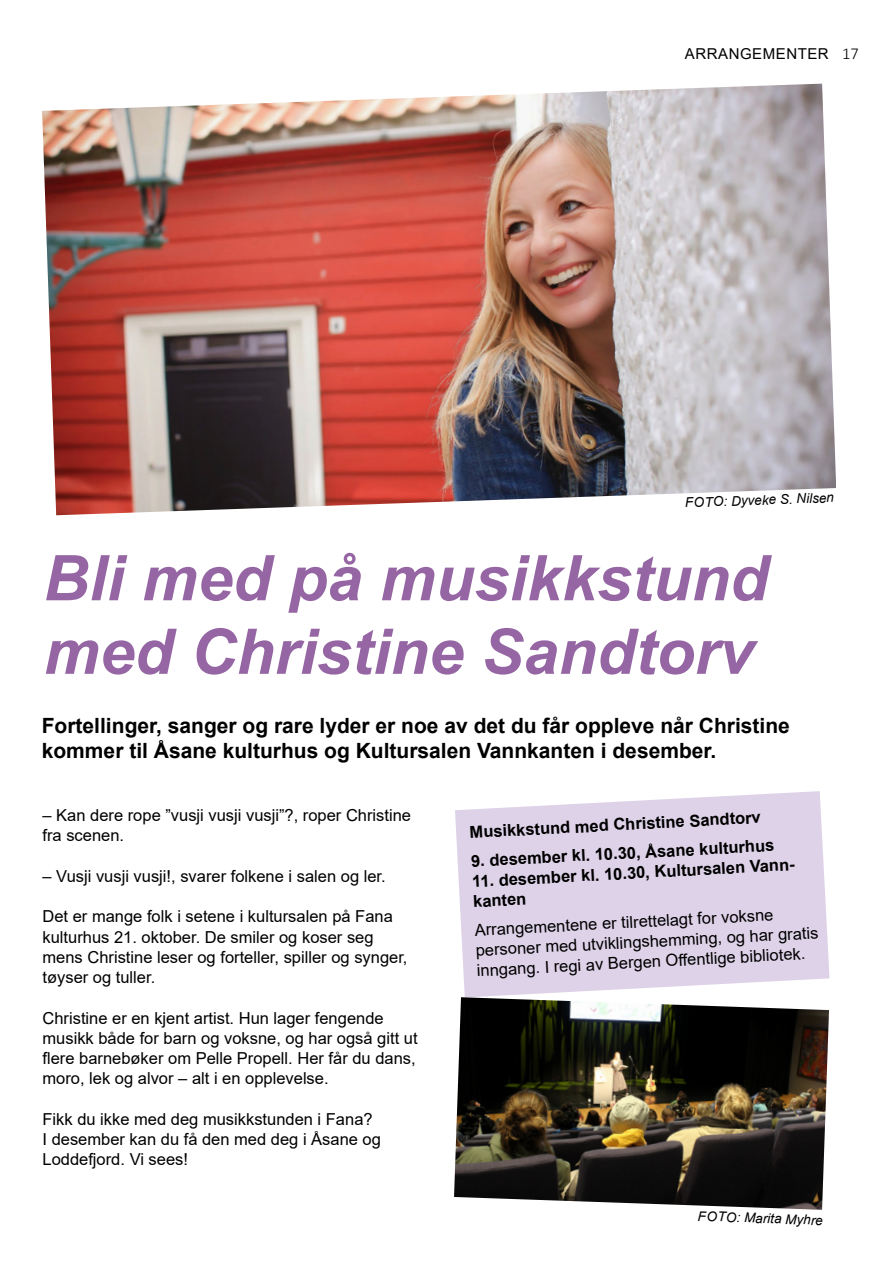
<style>
.page{position:relative;width:893px;height:1263px;background:#fff}
.page>*{position:absolute;margin:0;border:0;box-sizing:border-box;transform-origin:0 0}
.t1{font:italic 700 63px/73.5px "Arial";color:#9566a3}
.t2{font:700 21px/25.2px "Arial";color:#000}
.t3{font:16.5px/20.2px "Arial";color:#000}
.t4{font:700 16.5px/20.2px "Arial";color:#000}
.t5{font:300 16.5px "Calibri";color:#000}
.t6{font:15px "Arial";letter-spacing:.035em;color:#000}
.t7{font:italic 13.5px "Arial";color:#000}
</style>
<div class="page">
<svg style="left:455px;top:791px;width:374px;height:206px;background:#e1d6ea"></svg>
<img style="left:42px;top:84px;width:794px;height:431px">
<img style="left:454px;top:997px;width:375px;height:213px">
<p class="t6" style="left:685px;top:43px;width:145px">ARRANGEMENTER</p>
<p class="t5" style="left:842px;top:43px;width:18px">17</p>
<p class="t7" style="left:684px;top:494px;width:151px;rotate:-2deg">FOTO: Dyveke S. Nilsen</p>
<h1 class="t1" style="left:44px;top:543px;width:726px">Bli med på musikkstund med Christine Sandtorv</h1>
<p class="t2" style="left:42px;top:713px;width:750px">Fortellinger, sanger og rare lyder er noe av det du får oppleve når Christine kommer til Åsane kulturhus og Kultursalen Vannkanten i desember.</p>
<p class="t3" style="left:43px;top:805px;width:370px">– Kan dere rope ”vusji vusji vusji”?, roper Christine fra scenen.</p>
<p class="t3" style="left:43px;top:866px;width:345px">– Vusji vusji vusji!, svarer folkene i salen og ler.</p>
<p class="t3" style="left:43px;top:906px;width:367px">Det er mange folk i setene i kultursalen på Fana kulturhus 21. oktober. De smiler og koser seg mens Christine leser og forteller, spiller og synger, tøyser og tuller.</p>
<p class="t3" style="left:43px;top:1007px;width:377px">Christine er en kjent artist. Hun lager fengende musikk både for barn og voksne, og har også gitt ut flere barnebøker om Pelle Propell. Her får du dans, moro, lek og alvor – alt i en opplevelse.</p>
<p class="t3" style="left:43px;top:1109px;width:340px">Fikk du ikke med deg musikkstunden i Fana?<br>I desember kan du få den med deg i Åsane og<br>Loddefjord. Vi sees!</p>
<p class="t4" style="left:469px;top:822px;width:293px;rotate:-3deg">Musikkstund med Christine Sandtorv</p>
<p class="t4" style="left:471px;top:851px;width:305px;rotate:-3deg">9. desember kl. 10.30, Åsane kulturhus</p>
<p class="t4" style="left:472px;top:871px;width:335px;rotate:-3deg">11. desember kl. 10.30, Kultursalen Vann&shy;kanten</p>
<p class="t3" style="left:474px;top:920px;width:344px;rotate:-3deg">Arrangementene er tilrettelagt for voksne personer med utviklingshemming, og har gratis inngang. I regi av Bergen Off entlige bibliotek.</p>
<p class="t7" style="left:698px;top:1207px;width:127px;rotate:2deg">FOTO: Marita Myhre</p>
</div>
